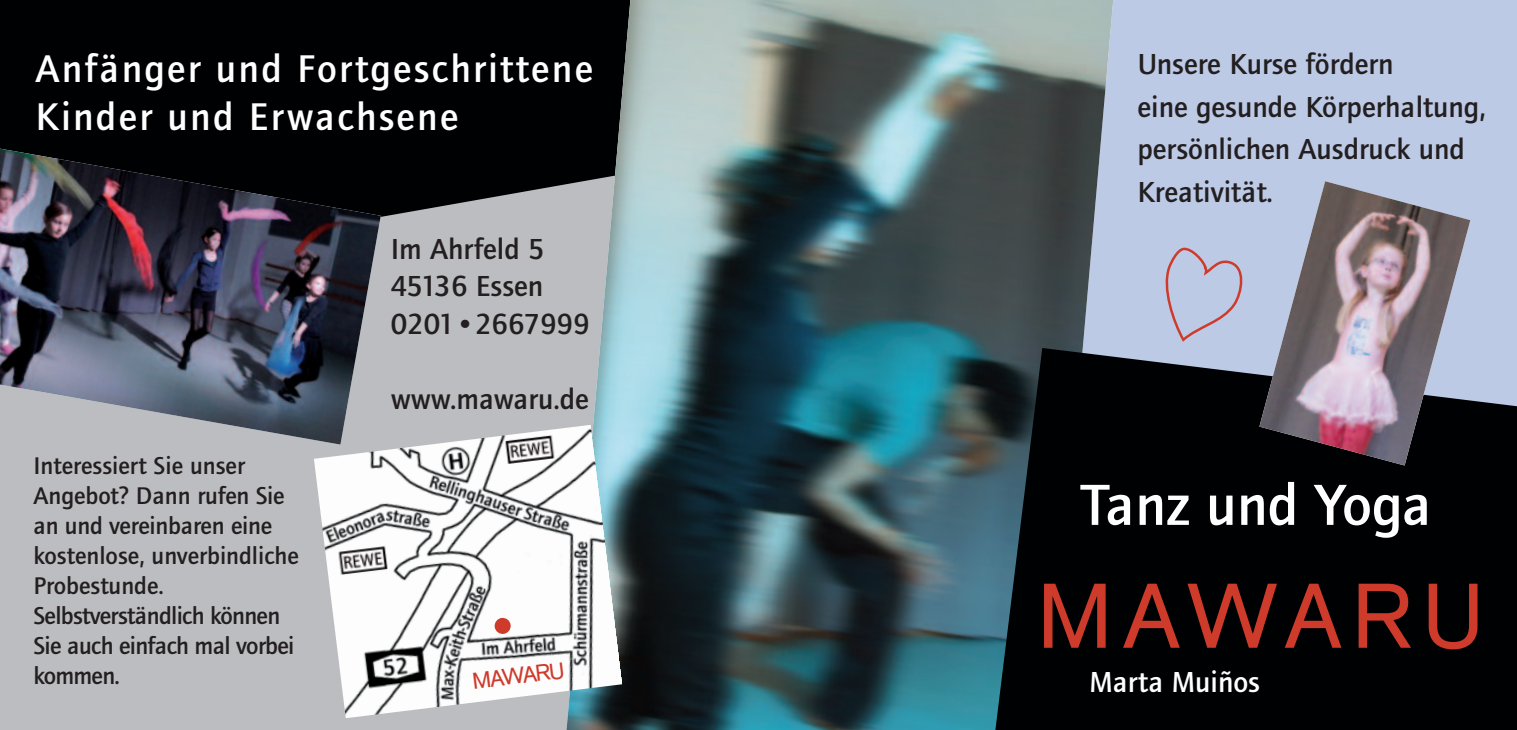
<style>
.page{position:relative;width:1517px;height:730px;background:#fff}
.page>*{position:absolute;margin:0;border:0;box-sizing:border-box;transform-origin:0 0}
.t1{font:90px "Akzidenz Grotesk";letter-spacing:.11em;color:#ce3b2b}
.t2{font:500 60px "Foundry Journal";color:#fff}
.t3{font:500 40px/48px "Foundry Journal";letter-spacing:.055em;color:#fff}
.t4{font:500 30px/42.5px "Foundry Journal";color:#231f20}
.t5{font:500 30px "Foundry Journal";color:#fff}
.t6{font:500 25px/30px "Foundry Journal";letter-spacing:-.01em;color:#231f20}
.t7{font:22.5px "Akzidenz Grotesk";color:#ce3b2b}
</style>
<div class="page">
<div style="left:788px;top:0;width:729px;height:730px;background:#bdcae6"></div>
<div style="left:0;top:0;width:1028px;height:730px;background:#bcbdc0"></div>
<div style="left:0;top:0;width:564px;height:217px;background:#000103"></div>
<img style="left:0;top:148px;width:381px;height:292px">
<img style="left:565px;top:0;width:548px;height:730px">
<svg style="left:990px;top:348px;width:527px;height:382px;fill:#000103"></svg>
<img style="left:1259px;top:181px;width:211px;height:284px">
<svg style="left:1165px;top:247px;width:78px;height:95px"></svg>
<img style="left:314px;top:425px;width:308px;height:293px">
<div style="left:494px;top:617px;width:17px;height:17px;background:#ce3b2b;border-radius:50%"></div>
<h3 class="t3" style="left:35px;top:48px;width:559px">Anfänger und Fortgeschrittene<br>Kinder und Erwachsene</h3>
<p class="t4" style="left:391px;top:232px;width:201px;line-height:37.5px">Im Ahrfeld 5<br>45136 Essen<br>0201•2667999</p>
<p class="t6" style="left:33px;top:453px;width:267px">Interessiert Sie unser<br>Angebot? Dann rufen Sie an und vereinbaren eine kostenlose, unverbindliche<br>Probestunde.<br>Selbstverständlich können<br>Sie auch einfach mal vorbei kommen.</p>
<p class="t4" style="left:391px;top:380px;width:200px">www.mawaru.de</p>
<p class="t7" style="left:471px;top:673px;width:94px;rotate:-7deg">MAWARU</p>
<p class="t4" style="left:1137px;top:45px;width:350px">Unsere Kurse fördern<br>eine gesunde Körperhaltung, persönlichen Ausdruck und<br>Kreativität.</p>
<h2 class="t2" style="left:1081px;top:482px;width:352px">Tanz und Yoga</h2>
<h1 class="t1" style="left:1037px;top:584px;width:448px">MAWARU</h1>
<p class="t5" style="left:1089px;top:671px;width:172px">Marta Muiños</p>
</div>
